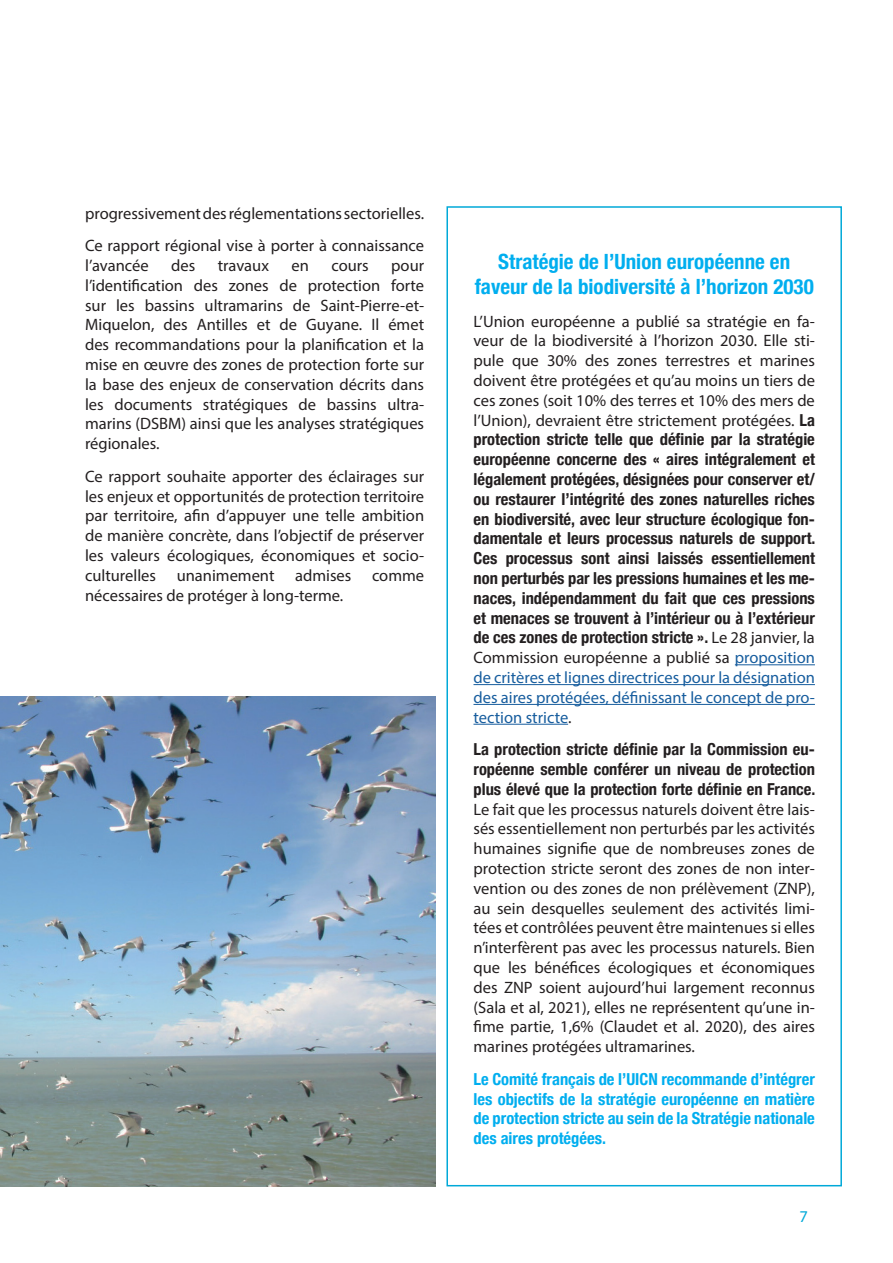
<style>
.page{position:relative;width:893px;height:1263px;background:#fff}
.page>*{position:absolute;margin:0;border:0;box-sizing:border-box;transform-origin:0 0}
.t1{font:700 condensed 21px/25.2px "Helvetica Neue";color:#00aeef;text-align:center}
.t2{font:16.5px/19.8px "Myriad Pro";color:#231f20;text-align:justify}
.t3{font:700 condensed 16.5px/19.8px "Helvetica Neue";color:#231f20;text-align:justify}
.t4{font:700 condensed 16.5px/19.8px "Helvetica Neue";color:#00aeef;text-align:justify}
.t5{font:16.5px/19.8px "Myriad Pro";color:#175d9e;text-align:justify}
.t6{font:16.5px "Myriad Pro";color:#00a9d8}
.s1{font-family:"Helvetica Neue";font-weight:700;font-stretch:condensed}
.s2{font-family:"Myriad Pro";font-weight:400;font-stretch:normal}
.s3{color:#231f20}
</style>
<div class="page">
<img style="left:0;top:696px;width:435px;height:490px">
<hr style="left:735px;top:664px;width:80px;height:1px;background:#175d9e">
<hr style="left:473px;top:684px;width:342px;height:1px;background:#175d9e">
<hr style="left:473px;top:704px;width:342px;height:1px;background:#175d9e">
<hr style="left:473px;top:724px;width:95px;height:1px;background:#175d9e">
<div style="left:446px;top:206px;width:396px;height:980px;border:2px solid #00a9d8"></div>
<p class="t2" style="left:85px;top:197px;width:341px;line-height:32.5px">progressivement des réglementations sectorielles.<br>Ce rapport régional vise à porter à connaissance</p>
<p class="t2" style="left:85px;top:255px;width:65px">l’avancée</p>
<p class="t2" style="left:171px;top:255px;width:26px">des</p>
<p class="t2" style="left:218px;top:255px;width:53px">travaux</p>
<p class="t2" style="left:291px;top:255px;width:19px">en</p>
<p class="t2" style="left:331px;top:255px;width:39px">cours</p>
<p class="t2" style="left:85px;top:255px;width:341px;text-indent:306px">pour l’identification des zones de protection forte sur les bassins ultramarins de Saint-Pierre-et-Miquelon, des Antilles et de Guyane. Il émet des recommandations pour la planification et la mise en œuvre des zones de protection forte sur la base des enjeux de conservation décrits dans les documents stratégiques de bassins ultra&shy;marins (DSBM) ainsi que les analyses stratégiques régionales.</p>
<p class="t2" style="left:85px;top:466px;width:341px">Ce rapport souhaite apporter des éclairages sur les enjeux et opportunités de protection territoire par territoire, afin d’appuyer une telle ambition de manière concrète, dans l’objectif de préserver les valeurs écologiques, économiques et socio&shy;culturelles</p>
<p class="t2" style="left:177px;top:565px;width:99px">unanimement</p>
<p class="t2" style="left:295px;top:565px;width:58px">admises</p>
<p class="t2" style="left:372px;top:565px;width:54px">comme</p>
<p class="t2" style="left:85px;top:585px;width:260px">nécessaires de protéger à long-terme.</p>
<p class="t1" style="left:475px;top:247px;width:341px">Stratégie de l’Union européenne en faveur de la biodiversité à l’horizon 2030</p>
<p class="t2" style="left:473px;top:311px;width:343px">L’Union européenne a publié sa stratégie en fa&shy;veur de la biodiversité à l’horizon 2030. Elle sti&shy;pule que 30% des zones terrestres et marines doivent être protégées et qu’au moins un tiers de ces zones (soit 10% des terres et 10% des mers de l’Union), devraient être strictement protégées. <span class="s1">La</span></p>
<p class="t3" style="left:473px;top:428px;width:344px">protection stricte telle que définie par la stratégie européenne concerne des « aires intégralement et légalement protégées, désignées pour conserver et/ ou restaurer l’intégrité des zones naturelles riches en biodiversité, avec leur structure écologique fon&shy;damentale et leurs processus naturels de support.<br>Ces processus sont ainsi laissés essentiellement non perturbés par les pressions humaines et les me&shy;naces, indépendamment du fait que ces pressions et menaces se trouvent à l’intérieur ou à l’extérieur de ces zones de protection stricte ». <span class="s2">Le 28 janvier, la</span></p>
<p class="t5" style="left:473px;top:647px;width:343px"><span class="s3">Commission européenne a publié sa</span> proposition de critères et lignes directrices pour la désignation des aires protégées, définissant le concept de pro&shy;tection stricte<span class="s3">.</span></p>
<p class="t3" style="left:473px;top:738px;width:344px">La protection stricte définie par la Commission eu&shy;ropéenne semble conférer un niveau de protection plus élevé que la protection forte définie en France.</p>
<p class="t2" style="left:473px;top:799px;width:343px">Le fait que les processus naturels doivent être lais&shy;sés essentiellement non perturbés par les activités humaines signifie que de nombreuses zones de protection stricte seront des zones de non inter&shy;vention ou des zones de non prélèvement (ZNP), au sein desquelles seulement des activités limi&shy;tées et contrôlées peuvent être maintenues si elles n’interfèrent pas avec les processus naturels. Bien que les bénéfices écologiques et économiques des ZNP soient aujourd’hui largement reconnus (Sala et al, 2021), elles ne représentent qu’une in&shy;fime partie, 1,6% (Claudet et al. 2020), des aires marines protégées ultramarines.</p>
<p class="t4" style="left:473px;top:1068px;width:343px">Le Comité français de l’UICN recommande d’intégrer les objectifs de la stratégie européenne en matière de protection stricte au sein de la Stratégie nationale des aires protégées.</p>
<p class="t6" style="left:799px;top:1207px;width:10px">7</p>
</div>
